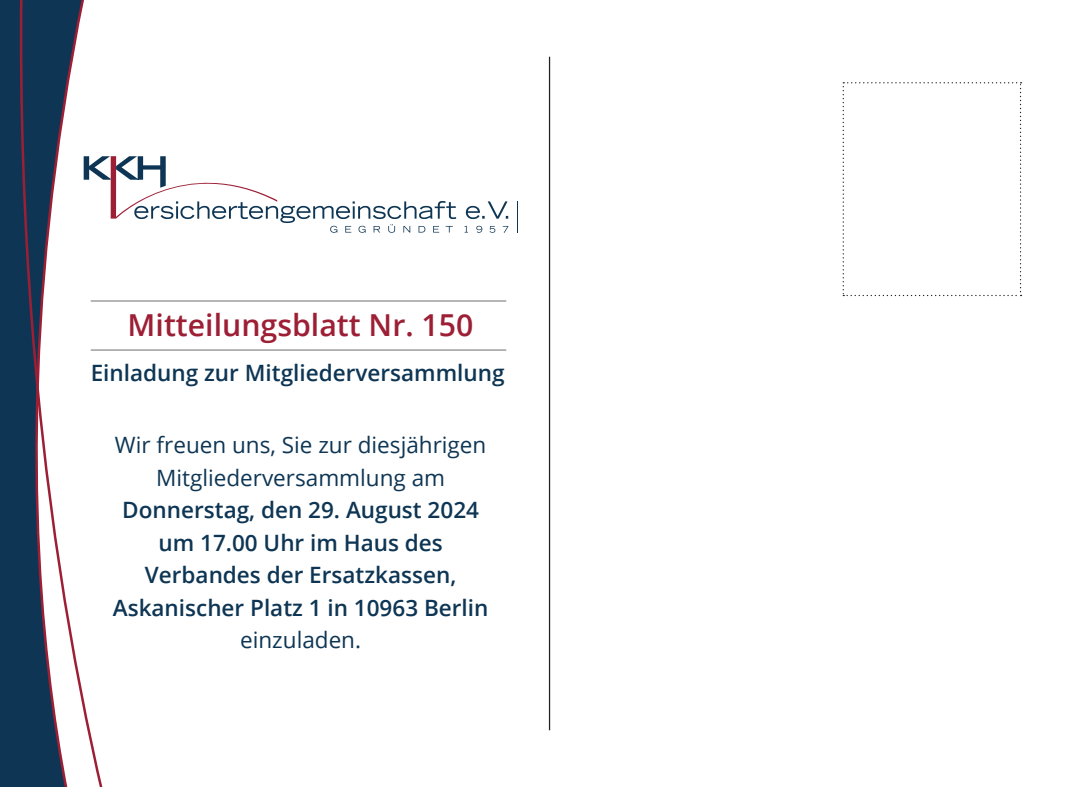
<style>
.page{position:relative;width:1092px;height:787px;background:#fff}
.page>*{position:absolute;margin:0;border:0;box-sizing:border-box;transform-origin:0 0}
.t1{font:600 30.25px "Open Sans";color:#9d1f35}
.t2{font:600 22.5px/32.5px "Open Sans";color:#0e3654;text-align:center}
.t3{font:22.5px/32.5px "Open Sans";color:#0e3654;text-align:center}
</style>
<div class="page">
<hr style="left:549px;top:57px;width:1px;height:673px;background:#231f20">
<svg style="left:842px;top:82px;width:179px;height:214px"></svg>
<hr style="left:517px;top:201px;width:1px;height:32px;background:#0e3654">
<svg style="left:247px;top:188px;width:261px;height:45px"></svg>
<hr style="left:91px;top:300px;width:415px;height:1px;background:#6c6d70">
<hr style="left:91px;top:349px;width:415px;height:1px;background:#6c6d70">
<svg style="left:0;top:0;width:247px;height:787px"></svg>
<h1 class="t1" style="left:128px;top:304px;width:347px">Mitteilungsblatt Nr. 150</h1>
<p class="t2" style="left:91px;top:356px;width:415px">Einladung zur Mitgliederversammlung</p>
<p class="t3" style="left:115px;top:428px;width:373px">Wir freuen uns, Sie zur diesjährigen<br>Mitgliederversammlung am</p>
<p class="t2" style="left:113px;top:493px;width:377px">Donnerstag, den 29. August 2024 um 17.00 Uhr im Haus des<br>Verbandes der Ersatzkassen,<br>Askanischer Platz 1 in 10963 Berlin</p>
<p class="t3" style="left:240px;top:623px;width:122px">einzuladen.</p>
</div>
